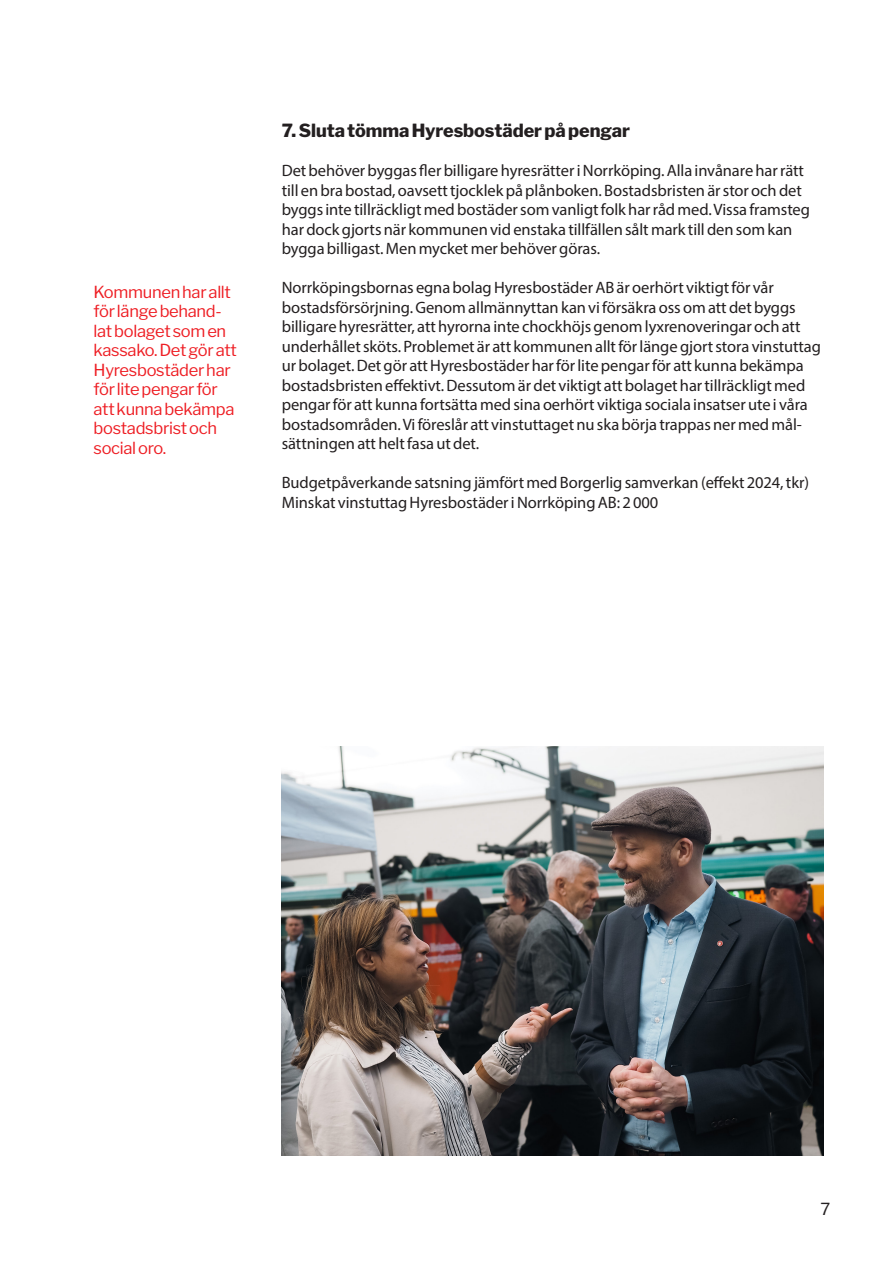
<style>
.page{position:relative;width:893px;height:1263px;background:#fff}
.page>*{position:absolute;margin:0;border:0;box-sizing:border-box;transform-origin:0 0}
.t1{font:800 18px "Libre Franklin";letter-spacing:-.005em;color:#231f20}
.t2{font:16.5px/19.5px "Myriad Pro";letter-spacing:-.005em;color:#231f20}
.Citat_i_marginalen{font:16.5px/19.5px "Libre Franklin";letter-spacing:-.02em;color:#ee1d23}
.t3{font:16.5px "Libre Franklin";color:#231f20}
</style>
<div class="page">
<img style="left:282px;top:746px;width:541px;height:410px">
<p class="Citat_i_marginalen" style="left:94px;top:282px;width:145px">Kommunen har allt för länge behand&shy;lat bolaget som en kassako. Det gör att<br>Hyresbostäder har för lite pengar för att kunna bekämpa bostadsbrist och social oro.</p>
<p class="t1" style="left:282px;top:120px;width:350px">7. Sluta tömma Hyresbostäder på pengar</p>
<p class="t2" style="left:282px;top:161px;width:530px">Det behöver byggas fler billigare hyresrätter i Norrköping. Alla invånare har rätt till en bra bostad, oavsett tjocklek på plånboken. Bostadsbristen är stor och det byggs inte tillräckligt med bostäder som vanligt folk har råd med. Vissa framsteg har dock gjorts när kommunen vid enstaka tillfällen sålt mark till den som kan bygga billigast. Men mycket mer behöver göras.</p>
<p class="t2" style="left:282px;top:278px;width:541px">Norrköpingsbornas egna bolag Hyresbostäder AB är oerhört viktigt för vår bostadsförsörjning. Genom allmännyttan kan vi försäkra oss om att det byggs billigare hyresrätter, att hyrorna inte chockhöjs genom lyxrenoveringar och att underhållet sköts. Problemet är att kommunen allt för länge gjort stora vinstuttag ur bolaget. Det gör att Hyresbostäder har för lite pengar för att kunna bekämpa bostadsbristen effektivt. Dessutom är det viktigt att bolaget har tillräckligt med pengar för att kunna fortsätta med sina oerhört viktiga sociala insatser ute i våra bostadsområden. Vi föreslår att vinstuttaget nu ska börja trappas ner med mål&shy;sättningen att helt fasa ut det.</p>
<p class="t2" style="left:282px;top:473px;width:529px">Budgetpåverkande satsning jämfört med Borgerlig samverkan (effekt 2024, tkr)</p>
<p class="t2" style="left:282px;top:492px;width:378px">Minskat vinstuttag Hyresbostäder i Norrköping AB: 2 000</p>
<p class="t3" style="left:821px;top:1199px;width:11px">7</p>
</div>
